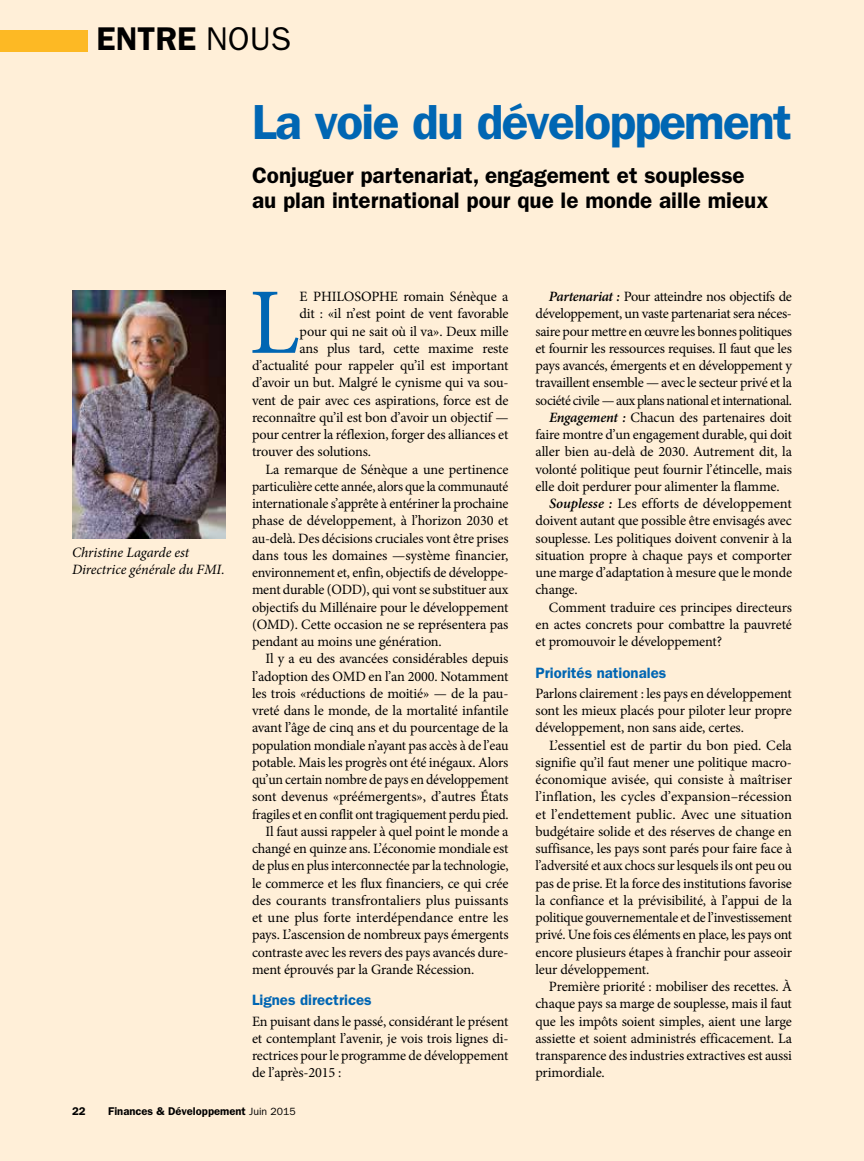
<style>
.page{position:relative;width:864px;height:1161px;background:#ffefd8}
.page>*{position:absolute;margin:0;border:0;box-sizing:border-box;transform-origin:0 0}
.t1{font:93.9px "Minion Pro";color:#0066b3}
.t2{font:600 49.5px "ITC Franklin Gothic Std";letter-spacing:-.035em;color:#0066b3}
.t3{font:600 33px "ITC Franklin Gothic Std";color:#000}
.t4{font:600 22.5px/25.5px "ITC Franklin Gothic Std";color:#000}
.t5{font:600 15px "ITC Franklin Gothic Std";color:#0066b3}
.t6{font:14.25px/17.2px "Minion Pro";letter-spacing:-.015em;color:#000;text-align:justify}
.t7{font:italic 14.25px/17.2px "Minion Pro";letter-spacing:-.005em;color:#000}
.t8{font:600 11.25px "ITC Franklin Gothic Std";color:#000}
.s1{font-weight:400}
.s2{font-weight:600;font-style:italic}
.s3{font-weight:400;font-size:10.5px}
</style>
<div class="page">
<div style="left:0;top:30px;width:87px;height:21px;background:#fdb924"></div>
<img style="left:72px;top:291px;width:153px;height:248px">
<h3 class="t3" style="left:97px;top:19px;width:196px">ENTRE <span class="s1">NOUS</span></h3>
<h2 class="t2" style="left:252px;top:93px;width:541px">La voie du développement</h2>
<h3 class="t4" style="left:252px;top:162px;width:518px">Conjuguer partenariat, engagement et souplesse au plan international pour que le monde aille mieux</h3>
<p class="t7" style="left:72px;top:543px;width:154px">Christine Lagarde est<br>Directrice générale du FMI.</p>
<h1 class="t1" style="left:249px;top:260px;width:52px">L</h1>
<p class="t6" style="left:300px;top:288px;width:210px">E PHILOSOPHE romain Sénèque a</p>
<p class="t6" style="left:300px;top:305px;width:210px">dit : «il n’est point de vent favorable</p>
<p class="t6" style="left:300px;top:322px;width:210px">pour qui ne sait où il va». Deux mille</p>
<p class="t6" style="left:300px;top:340px;width:210px">ans plus tard, cette maxime reste</p>
<p class="t6" style="left:252px;top:357px;width:258px">d’actualité pour rappeler qu’il est important</p>
<p class="t6" style="left:252px;top:374px;width:258px">d’avoir un but. Malgré le cynisme qui va sou-</p>
<p class="t6" style="left:252px;top:391px;width:258px">vent de pair avec ces aspirations, force est de</p>
<p class="t6" style="left:252px;top:409px;width:258px">reconnaître qu’il est bon d’avoir un objectif —</p>
<p class="t6" style="left:252px;top:426px;width:258px">pour centrer la réflexion, forger des alliances et</p>
<p class="t6" style="left:252px;top:443px;width:121px">trouver des solutions.</p>
<p class="t6" style="left:266px;top:460px;width:245px">La remarque de Sénèque a une pertinence</p>
<p class="t6" style="left:252px;top:478px;width:258px">particulière cette année, alors que la communauté</p>
<p class="t6" style="left:252px;top:495px;width:258px">internationale s’apprête à entériner la prochaine</p>
<p class="t6" style="left:252px;top:512px;width:258px">phase de développement, à l’horizon 2030 et</p>
<p class="t6" style="left:252px;top:529px;width:258px">au-delà. Des décisions cruciales vont être prises</p>
<p class="t6" style="left:252px;top:547px;width:258px">dans tous les domaines —système financier,</p>
<p class="t6" style="left:252px;top:564px;width:258px">environnement et, enfin, objectifs de développe-</p>
<p class="t6" style="left:252px;top:581px;width:258px">ment durable (ODD), qui vont se substituer aux</p>
<p class="t6" style="left:252px;top:598px;width:258px">objectifs du Millénaire pour le développement</p>
<p class="t6" style="left:252px;top:616px;width:258px">(OMD). Cette occasion ne se représentera pas</p>
<p class="t6" style="left:252px;top:633px;width:191px">pendant au moins une génération.</p>
<p class="t6" style="left:265px;top:650px;width:244px">Il y a eu des avancées considérables depuis</p>
<p class="t6" style="left:252px;top:667px;width:258px">l’adoption des OMD en l’an 2000. Notamment</p>
<p class="t6" style="left:252px;top:685px;width:258px">les trois «réductions de moitié» — de la pau-</p>
<p class="t6" style="left:252px;top:702px;width:258px">vreté dans le monde, de la mortalité infantile</p>
<p class="t6" style="left:252px;top:719px;width:258px">avant l’âge de cinq ans et du pourcentage de la</p>
<p class="t6" style="left:252px;top:736px;width:258px">population mondiale n’ayant pas accès à de l’eau</p>
<p class="t6" style="left:252px;top:754px;width:258px">potable. Mais les progrès ont été inégaux. Alors</p>
<p class="t6" style="left:252px;top:771px;width:258px">qu’un certain nombre de pays en développement</p>
<p class="t6" style="left:252px;top:788px;width:258px">sont devenus «préémergents», d’autres États</p>
<p class="t6" style="left:252px;top:805px;width:258px">fragiles et en conflit ont tragiquement perdu pied.</p>
<p class="t6" style="left:266px;top:823px;width:245px">Il faut aussi rappeler à quel point le monde a</p>
<p class="t6" style="left:252px;top:840px;width:258px">changé en quinze ans. L’économie mondiale est</p>
<p class="t6" style="left:252px;top:857px;width:258px">de plus en plus interconnectée par la technologie,</p>
<p class="t6" style="left:252px;top:874px;width:258px">le commerce et les flux financiers, ce qui crée</p>
<p class="t6" style="left:252px;top:892px;width:258px">des courants transfrontaliers plus puissants</p>
<p class="t6" style="left:252px;top:909px;width:258px">et une plus forte interdépendance entre les</p>
<p class="t6" style="left:252px;top:926px;width:258px">pays. L’ascension de nombreux pays émergents</p>
<p class="t6" style="left:252px;top:943px;width:258px">contraste avec les revers des pays avancés dure-</p>
<p class="t6" style="left:252px;top:961px;width:224px">ment éprouvés par la Grande Récession.</p>
<p class="t5" style="left:252px;top:991px;width:121px">Lignes directrices</p>
<p class="t6" style="left:252px;top:1012px;width:258px">En puisant dans le passé, considérant le présent et contemplant l’avenir, je vois trois lignes di&shy;rectrices pour le programme de développement de l’après-2015 :</p>
<p class="t6" style="left:549px;top:288px;width:244px"><span class="s2">Partenariat :</span> Pour atteindre nos objectifs de</p>
<p class="t6" style="left:536px;top:305px;width:258px">développement, un vaste partenariat sera néces-</p>
<p class="t6" style="left:536px;top:322px;width:258px">saire pour mettre en œuvre les bonnes politiques</p>
<p class="t6" style="left:536px;top:340px;width:258px">et fournir les ressources requises. Il faut que les</p>
<p class="t6" style="left:536px;top:357px;width:258px">pays avancés, émergents et en développement y</p>
<p class="t6" style="left:536px;top:374px;width:258px">travaillent ensemble — avec le secteur privé et la</p>
<p class="t6" style="left:536px;top:391px;width:258px">société civile — aux plans national et international.</p>
<p class="t6" style="left:549px;top:409px;width:244px"><span class="s2">Engagement :</span> Chacun des partenaires doit</p>
<p class="t6" style="left:536px;top:426px;width:258px">faire montre d’un engagement durable, qui doit</p>
<p class="t6" style="left:536px;top:443px;width:258px">aller bien au-delà de 2030. Autrement dit, la</p>
<p class="t6" style="left:536px;top:460px;width:258px">volonté politique peut fournir l’étincelle, mais</p>
<p class="t6" style="left:536px;top:478px;width:246px">elle doit perdurer pour alimenter la flamme.</p>
<p class="t6" style="left:549px;top:495px;width:245px"><span class="s2">Souplesse :</span> Les efforts de développement</p>
<p class="t6" style="left:536px;top:512px;width:258px">doivent autant que possible être envisagés avec</p>
<p class="t6" style="left:536px;top:529px;width:258px">souplesse. Les politiques doivent convenir à la</p>
<p class="t6" style="left:536px;top:547px;width:258px">situation propre à chaque pays et comporter</p>
<p class="t6" style="left:536px;top:564px;width:258px">une marge d’adaptation à mesure que le monde</p>
<p class="t6" style="left:536px;top:581px;width:44px">change.</p>
<p class="t6" style="left:549px;top:598px;width:244px">Comment traduire ces principes directeurs</p>
<p class="t6" style="left:536px;top:616px;width:258px">en actes concrets pour combattre la pauvreté</p>
<p class="t6" style="left:536px;top:633px;width:188px">et promouvoir le développement?</p>
<p class="t5" style="left:536px;top:664px;width:132px">Priorités nationales</p>
<p class="t6" style="left:536px;top:685px;width:258px">Parlons clairement : les pays en développement sont les mieux placés pour piloter leur propre développement, non sans aide, certes.</p>
<p class="t6" style="left:536px;top:736px;width:258px;text-indent:14px">L’essentiel est de partir du bon pied. Cela signifie qu’il faut mener une politique macro&shy;économique avisée, qui consiste à maîtriser l’inflation, les cycles d’expansion–récession et l’endettement public. Avec une situation budgétaire solide et des réserves de change en suffisance, les pays sont parés pour faire face à l’adversité et aux chocs sur lesquels ils ont peu ou pas de prise. Et la force des institutions favorise la confiance et la prévisibilité, à l’appui de la politique gouvernementale et de l’investissement privé. Une fois ces éléments en place, les pays ont encore plusieurs étapes à franchir pour asseoir leur développement.</p>
<p class="t6" style="left:536px;top:978px;width:258px;text-indent:13px">Première priorité : mobiliser des recettes. À chaque pays sa marge de souplesse, mais il faut que les impôts soient simples, aient une large assiette et soient administrés efficacement. La transparence des industries extractives est aussi primordiale.</p>
<p class="t8" style="left:72px;top:1104px;width:15px">22</p>
<p class="t8" style="left:108px;top:1104px;width:189px">Finances &amp; Développement <span class="s3">Juin 2015</span></p>
</div>
